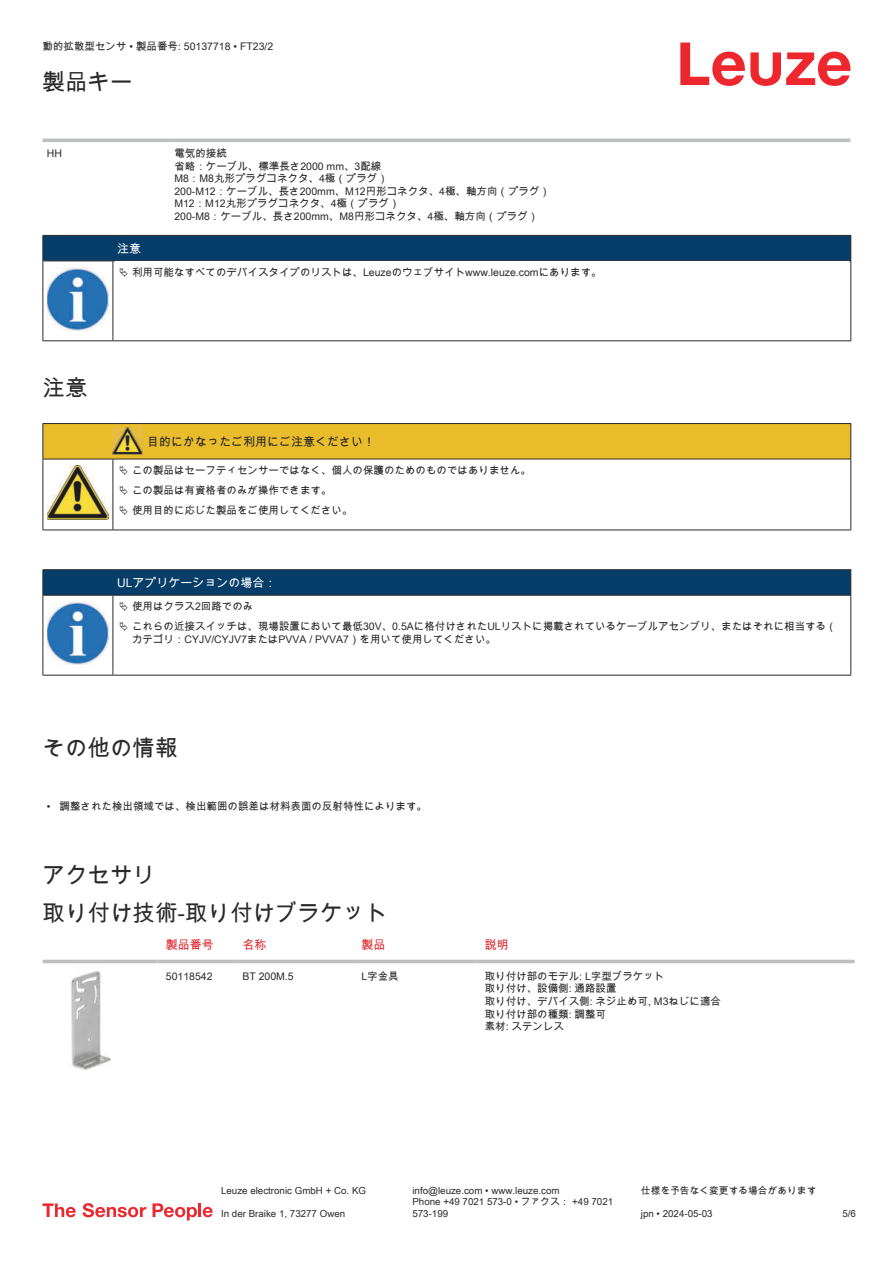
<style>
.page{position:relative;width:893px;height:1263px;background:#fff}
.page>*{position:absolute;margin:0;border:0;box-sizing:border-box;transform-origin:0 0}
.t1{font:22.5px/38.7px "Arial Unicode MS";color:#2b292a}
.t2{font:12px "Arial Unicode MS";color:#2b292a}
.t3{font:12px "Arial Unicode MS";color:#fff}
.t4{font:12px "Arial Unicode MS";color:#db2a30}
.t5{font:10.5px/12.6px "Arial Unicode MS";color:#2b292a}
.t6{font:9.75px/11.7px "Arial Unicode MS";color:#2b292a}
</style>
<div class="page">
<svg style="left:680px;top:43px;width:170px;height:43px"></svg>
<svg style="left:43px;top:138px;width:807px;height:1px"></svg>
<hr style="left:43px;top:139px;width:127px;height:3px;background:#bdbfc1">
<hr style="left:170px;top:139px;width:680px;height:3px;background:#bdbfc1">
<div style="left:43px;top:959px;width:812px;height:5px;background:#eeeeef"></div>
<hr style="left:43px;top:960px;width:114px;height:3px;background:#bdbfc1">
<hr style="left:157px;top:960px;width:77px;height:3px;background:#bdbfc1">
<hr style="left:234px;top:960px;width:119px;height:3px;background:#bdbfc1">
<hr style="left:353px;top:960px;width:123px;height:3px;background:#bdbfc1">
<hr style="left:476px;top:960px;width:379px;height:3px;background:#bdbfc1">
<img style="left:71px;top:971px;width:40px;height:99px">
<svg style="left:43px;top:1203px;width:33px;height:14px"></svg>
<svg style="left:83px;top:1203px;width:63px;height:14px"></svg>
<svg style="left:153px;top:1203px;width:44px;height:17px"></svg>
<hr style="left:198px;top:1203px;width:3px;height:14px;background:#ed272d">
<svg style="left:203px;top:1207px;width:10px;height:10px"></svg>
<hr style="left:43px;top:261px;width:70px;height:1px;background:#2b292a">
<svg style="left:43px;top:235px;width:808px;height:26px;background:#083c65"></svg>
<hr style="left:113px;top:261px;width:738px;height:1px;background:#2b292a">
<hr style="left:43px;top:261px;width:1px;height:75px;background:#2b292a">
<hr style="left:113px;top:261px;width:1px;height:75px;background:#2b292a">
<hr style="left:850px;top:261px;width:1px;height:75px;background:#2b292a">
<hr style="left:43px;top:340px;width:70px;height:1px;background:#2b292a">
<hr style="left:113px;top:340px;width:738px;height:1px;background:#2b292a">
<img style="left:47px;top:267px;width:61px;height:63px">
<hr style="left:43px;top:530px;width:70px;height:1px;background:#2b292a">
<hr style="left:113px;top:530px;width:30px;height:1px;background:#2b292a">
<hr style="left:143px;top:530px;width:708px;height:1px;background:#2b292a">
<svg style="left:44px;top:649px;width:806px;height:26px"></svg>
<hr style="left:43px;top:569px;width:70px;height:1px;background:#2b292a">
<hr style="left:113px;top:569px;width:738px;height:1px;background:#2b292a">
<hr style="left:43px;top:596px;width:1px;height:75px;background:#2b292a">
<hr style="left:113px;top:596px;width:1px;height:75px;background:#2b292a">
<hr style="left:850px;top:596px;width:1px;height:75px;background:#2b292a">
<hr style="left:43px;top:675px;width:70px;height:1px;background:#2b292a">
<hr style="left:113px;top:675px;width:738px;height:1px;background:#2b292a">
<img style="left:47px;top:649px;width:61px;height:15px">
<svg style="left:43px;top:423px;width:808px;height:107px"></svg>
<svg style="left:43px;top:570px;width:808px;height:79px"></svg>
<p class="t5" style="left:43px;top:40px;width:232px">動的拡散型センサ • 製品番号: 50137718 • FT23/2</p>
<h1 class="t1" style="left:43px;top:62px;width:91px">製品キー</h1>
<p class="t5" style="left:47px;top:147px;width:17px">HH</p>
<p class="t5" style="left:174px;top:147px;width:377px">電気的接続<br>省略：ケーブル、標準長さ2000 mm、3配線<br>M8：M8丸形プラグコネクタ、4極（プラグ）<br>200-M12：ケーブル、長さ200mm、M12円形コネクタ、4極、軸方向（プラグ）<br>M12：M12丸形プラグコネクタ、4極（プラグ）<br>200-M8：ケーブル、長さ200mm、M8円形コネクタ、4極、軸方向（プラグ）</p>
<p class="t3" style="left:117px;top:240px;width:25px">注意</p>
<p class="t5" style="left:132px;top:265px;width:471px">利用可能なすべてのデバイスタイプのリストは、Leuzeのウェブサイトwww.leuze.comにあります。</p>
<h1 class="t1" style="left:43px;top:368px;width:46px">注意</h1>
<p class="t2" style="left:147px;top:433px;width:229px">目的にかなったご利用にご注意ください！</p>
<p class="t5" style="left:132px;top:460px;width:400px;line-height:20.2px">この製品はセーフティセンサーではなく、個人の保護のためのものではありません。この製品は有資格者のみが操作できます。<br>使用目的に応じた製品をご使用してください。</p>
<p class="t3" style="left:117px;top:574px;width:161px">ULアプリケーションの場合：</p>
<p class="t5" style="left:132px;top:596px;width:706px;line-height:20.2px">使用はクラス2回路でのみ<br>これらの近接スイッチは、現場設置において最低30V、0.5Aに格付けされたULリストに掲載されているケーブルアセンブリ、またはそれに相当する（</p>
<p class="t5" style="left:132px;top:633px;width:366px">カテゴリ：CYJV/CYJV7またはPVVA / PVVA7）を用いて使用してください。</p>
<h1 class="t1" style="left:43px;top:728px;width:136px">その他の情報</h1>
<p class="t5" style="left:47px;top:799px;width:382px">• 調整された検出領域では、検出範囲の誤差は材料表面の反射特性によります。</p>
<h1 class="t1" style="left:43px;top:855px;width:346px">アクセサリ<br>取り付け技術-取り付けブラケット</h1>
<p class="t4" style="left:166px;top:936px;width:49px">製品番号</p>
<p class="t4" style="left:242px;top:936px;width:25px">名称</p>
<p class="t4" style="left:361px;top:936px;width:25px">製品</p>
<p class="t4" style="left:485px;top:936px;width:25px">説明</p>
<p class="t5" style="left:166px;top:969px;width:48px">50118542</p>
<p class="t5" style="left:242px;top:969px;width:53px">BT 200M.5</p>
<p class="t5" style="left:361px;top:969px;width:39px">L字金具</p>
<p class="t5" style="left:485px;top:969px;width:238px">取り付け部のモデル: L字型ブラケット<br>取り付け、設備側: 通路設置<br>取り付け、デバイス側: ネジ止め可, M3ねじに適合取り付け部の種類: 調整可<br>素材: ステンレス</p>
<p class="t6" style="left:221px;top:1184px;width:146px">Leuze electronic GmbH + Co. KG</p>
<p class="t6" style="left:412px;top:1184px;width:149px">info@leuze.com • www.leuze.com</p>
<p class="t6" style="left:641px;top:1184px;width:177px">仕様を予告なく変更する場合があります</p>
<p class="t6" style="left:221px;top:1207px;width:126px">In der Braike 1, 73277 Owen</p>
<p class="t6" style="left:412px;top:1196px;width:202px">Phone +49 7021 573-0 • ファクス： +49 7021<br>573-199</p>
<p class="t6" style="left:641px;top:1207px;width:73px">jpn • 2024-05-03</p>
<p class="t6" style="left:842px;top:1207px;width:15px">5/6</p>
</div>
